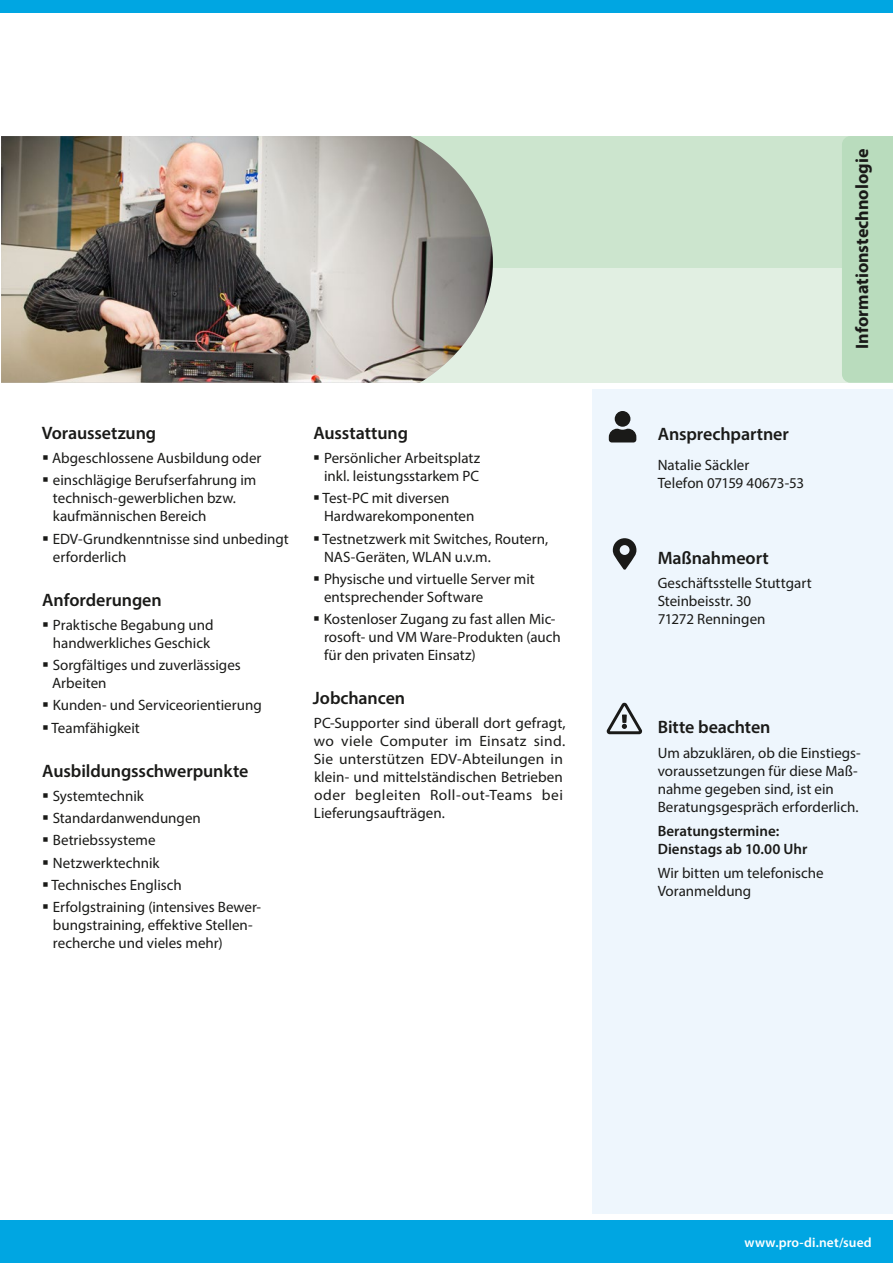
<style>
.page{position:relative;width:893px;height:1263px;background:#fff}
.page>*{position:absolute;margin:0;border:0;box-sizing:border-box;transform-origin:0 0}
.t1{font:600 18px "Myriad Pro";letter-spacing:-.005em;color:#1a1a18}
.t2{font:700 18px "Myriad Pro";color:#1a1a18}
.t3{font:15px/18px "Myriad Pro";color:#1a1a18}
.t4{font:600 15px/18px "Myriad Pro";color:#1a1a18}
.t5{font:600 13.5px "Myriad Pro";letter-spacing:.01em;color:#fff}
</style>
<div class="page">
<div style="left:592px;top:389px;width:301px;height:825px;background:#eef6fd"></div>
<div style="left:1px;top:136px;width:892px;height:247px;background:#e1efe2"></div>
<div style="left:1px;top:136px;width:892px;height:132px;background:#cce5ce"></div>
<img style="left:1px;top:136px;width:492px;height:247px">
<svg style="left:609px;top:411px;width:27px;height:31px"></svg>
<svg style="left:613px;top:538px;width:23px;height:32px"></svg>
<svg style="left:606px;top:702px;width:37px;height:32px"></svg>
<div style="left:0;top:0;width:893px;height:13px;background:#00a6e2"></div>
<div style="left:0;top:1220px;width:893px;height:43px;background:#00a6e2"></div>
<div style="left:842px;top:136px;width:51px;height:247px;background:#b9dcbd"></div>
<p class="t1" style="left:42px;top:421px;width:116px">Voraussetzung</p>
<p class="t3" style="left:52px;top:447px;width:211px;line-height:22.2px">Abgeschlossene Ausbildung oder einschlägige Berufserfahrung im</p>
<p class="t3" style="left:53px;top:489px;width:185px">technisch-gewerblichen bzw. kaufmännischen Bereich</p>
<p class="t3" style="left:53px;top:529px;width:238px">EDV-Grundkenntnisse sind unbedingt erforderlich</p>
<p class="t1" style="left:42px;top:588px;width:121px">Anforderungen</p>
<p class="t3" style="left:53px;top:616px;width:162px">Praktische Begabung und handwerkliches Geschick</p>
<p class="t3" style="left:52px;top:656px;width:190px">Sorgfältiges und zuverlässiges<br>Arbeiten</p>
<p class="t3" style="left:51px;top:694px;width:212px;line-height:22.2px">Kunden- und Serviceorientierung<br>Teamfähigkeit</p>
<p class="t1" style="left:42px;top:759px;width:208px">Ausbildungsschwerpunkte</p>
<p class="t3" style="left:51px;top:784px;width:211px;line-height:22.2px">Systemtechnik<br>Standardanwendungen<br>Betriebssysteme<br>Netzwerktechnik<br>Technisches Englisch<br>Erfolgstraining (intensives Bewer-</p>
<p class="t3" style="left:53px;top:916px;width:200px">bungstraining, effektive Stellen&shy;recherche und vieles mehr)</p>
<p class="t1" style="left:313px;top:421px;width:96px">Ausstattung</p>
<p class="t3" style="left:324px;top:449px;width:158px">Persönlicher Arbeitsplatz inkl. leistungsstarkem PC</p>
<p class="t3" style="left:323px;top:489px;width:153px">Test-PC mit diversen<br>Hardwarekomponenten</p>
<p class="t3" style="left:323px;top:529px;width:227px">Testnetzwerk mit Switches, Routern,<br>NAS-Geräten, WLAN u.v.m.</p>
<p class="t3" style="left:324px;top:570px;width:212px">Physische und virtuelle Server mit entsprechender Software</p>
<p class="t3" style="left:324px;top:610px;width:238px">Kostenloser Zugang zu fast allen Mic&shy;rosoft- und VM Ware-Produkten (auch für den privaten Einsatz)</p>
<p class="t1" style="left:313px;top:686px;width:94px">Jobchancen</p>
<p class="t3" style="left:314px;top:714px;width:253px">PC-Supporter sind überall dort gefragt, wo viele Computer im Einsatz sind.<br>Sie unterstützen EDV-Abteilungen in klein- und mittelständischen Betrieben oder begleiten Roll-out-Teams bei Lieferungsaufträgen.</p>
<p class="t1" style="left:658px;top:423px;width:133px">Ansprechpartner</p>
<p class="t3" style="left:658px;top:456px;width:148px">Natalie Säckler<br>Telefon 07159 40673-53</p>
<p class="t1" style="left:658px;top:547px;width:113px">Maßnahmeort</p>
<p class="t3" style="left:658px;top:574px;width:155px">Geschäftsstelle Stuttgart<br>Steinbeisstr. 30<br>71272 Renningen</p>
<p class="t2" style="left:850px;top:349px;width:201px;rotate:-90deg">Informationstechnologie</p>
<p class="t1" style="left:658px;top:716px;width:114px">Bitte beachten</p>
<p class="t3" style="left:658px;top:743px;width:205px">Um abzuklären, ob die Einstiegs&shy;voraussetzungen für diese Maß&shy;nahme gegeben sind, ist ein<br>Beratungsgespräch erforderlich.</p>
<p class="t4" style="left:658px;top:821px;width:151px">Beratungstermine:<br>Dienstags ab 10.00 Uhr</p>
<p class="t3" style="left:658px;top:864px;width:168px">Wir bitten um telefonische<br>Voranmeldung</p>
<p class="t5" style="left:744px;top:1234px;width:129px">www.pro-di.net/sued</p>
</div>
